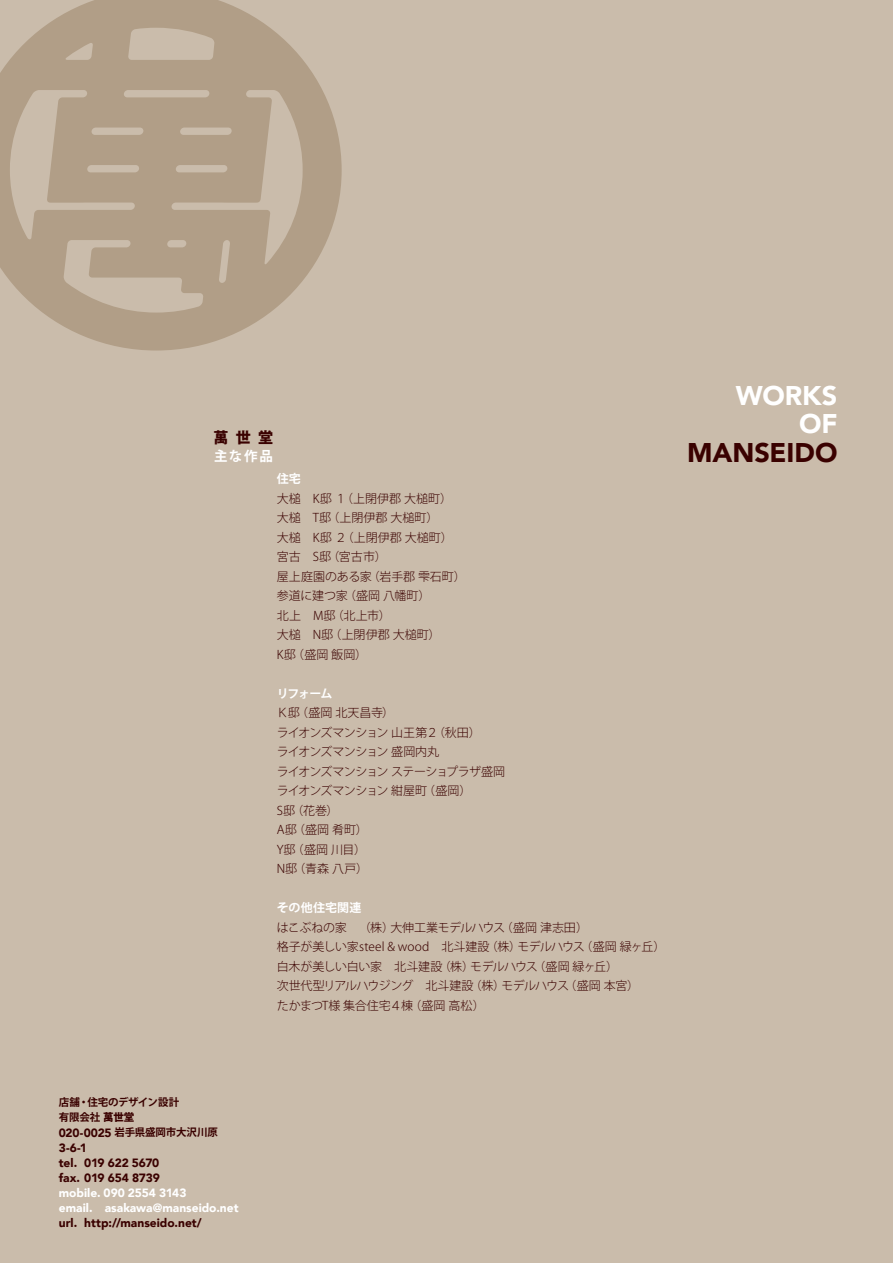
<style>
.page{position:relative;width:893px;height:1263px;background:#cabcab}
.page>*{position:absolute;margin:0;border:0;box-sizing:border-box;transform-origin:0 0}
.t1{font:900 27px "Avenir";letter-spacing:-.005em;color:#3a0100}
.t2{font:900 27px/28.5px "Avenir";color:#fff;text-align:right}
.t3{font:800 15px "Koz Go Pro";color:#3a0100}
.t4{font:700 13.5px "Koz Go Pro";color:#fff}
.t5{font:300 12px/19.5px "Koz Go Pro";letter-spacing:-.015em;color:#3a0100}
.t6{font:300 12px/19.5px "Koz Go Pro";letter-spacing:-.04em;color:#3a0100}
.t7{font:900 12px/15px "Avenir";color:#3a0100}
.t8{font:900 12px/15px "Avenir";color:#fff}
.t9{font:700 12px "Koz Go Pro";color:#fff}
.t10{font:700 10.5px/15px "Koz Go Pro";letter-spacing:-.015em;color:#3a0100}
.s1{font-weight:800}
.s2{font-family:"Avenir";font-weight:900;font-size:12px}
</style>
<div class="page">
<svg style="left:0;top:0;width:342px;height:350px;fill:#b19e87"></svg>
<p class="t3" style="left:213px;top:428px;width:61px">萬世堂</p>
<p class="t4" style="left:214px;top:448px;width:61px">主な作品</p>
<p class="t9" style="left:277px;top:471px;width:26px">住宅</p>
<p class="t5" style="left:277px;top:489px;width:190px">大槌　K邸 １（上閉伊郡 大槌町）大槌　T邸（上閉伊郡 大槌町）<br>大槌　K邸 ２（上閉伊郡 大槌町）宮古　S邸（宮古市）<br>屋上庭園のある家（岩手郡 雫石町）参道に建つ家（盛岡 八幡町）<br>北上　M邸（北上市）<br>大槌　N邸（上閉伊郡 大槌町）<br>K邸（盛岡 飯岡）</p>
<p class="t9" style="left:277px;top:686px;width:57px">リフォーム</p>
<p class="t6" style="left:277px;top:703px;width:230px">Ｋ邸（盛岡 北天昌寺）<br>ライオンズマンション 山王第２（秋田）<br>ライオンズマンション 盛岡内丸<br>ライオンズマンション ステーショプラザ盛岡ライオンズマンション 紺屋町（盛岡）<br>S邸（花巻）<br>A邸（盛岡 肴町）<br>Y邸（盛岡 川目）<br>N邸（青森 八戸）</p>
<p class="t9" style="left:277px;top:900px;width:86px">その他住宅関連</p>
<p class="t5" style="left:277px;top:918px;width:390px">はこぶねの家　（株）大伸工業モデルハウス（盛岡 津志田）<br>格子が美しい家steel &amp; wood　北斗建設（株）モデルハウス（盛岡 緑ヶ丘）白木が美しい白い家　北斗建設（株）モデルハウス（盛岡 緑ヶ丘）<br>次世代型リアルハウジング　北斗建設（株）モデルハウス（盛岡 本宮）<br>たかまつT様 集合住宅４棟（盛岡 高松）</p>
<h1 class="t2" style="left:736px;top:381px;width:103px">WORKS<br>OF</h1>
<h1 class="t1" style="left:687px;top:429px;width:152px">MANSEIDO</h1>
<p class="t10" style="left:59px;top:1095px;width:161px">店舗・住宅のデザイン設計<br>有限会社<span class="s1">萬世堂<br></span><span class="s2">020-0025</span> 岩手県盛岡市大沢川原</p>
<p class="t7" style="left:59px;top:1140px;width:103px">3-6-1<br>tel. 019 622 5670 fax. 019 654 8739</p>
<p class="t8" style="left:59px;top:1185px;width:181px">mobile. 090 2554 3143<br>email. asakawa@manseido.net</p>
<p class="t7" style="left:59px;top:1215px;width:145px">url. http://manseido.net/</p>
</div>
